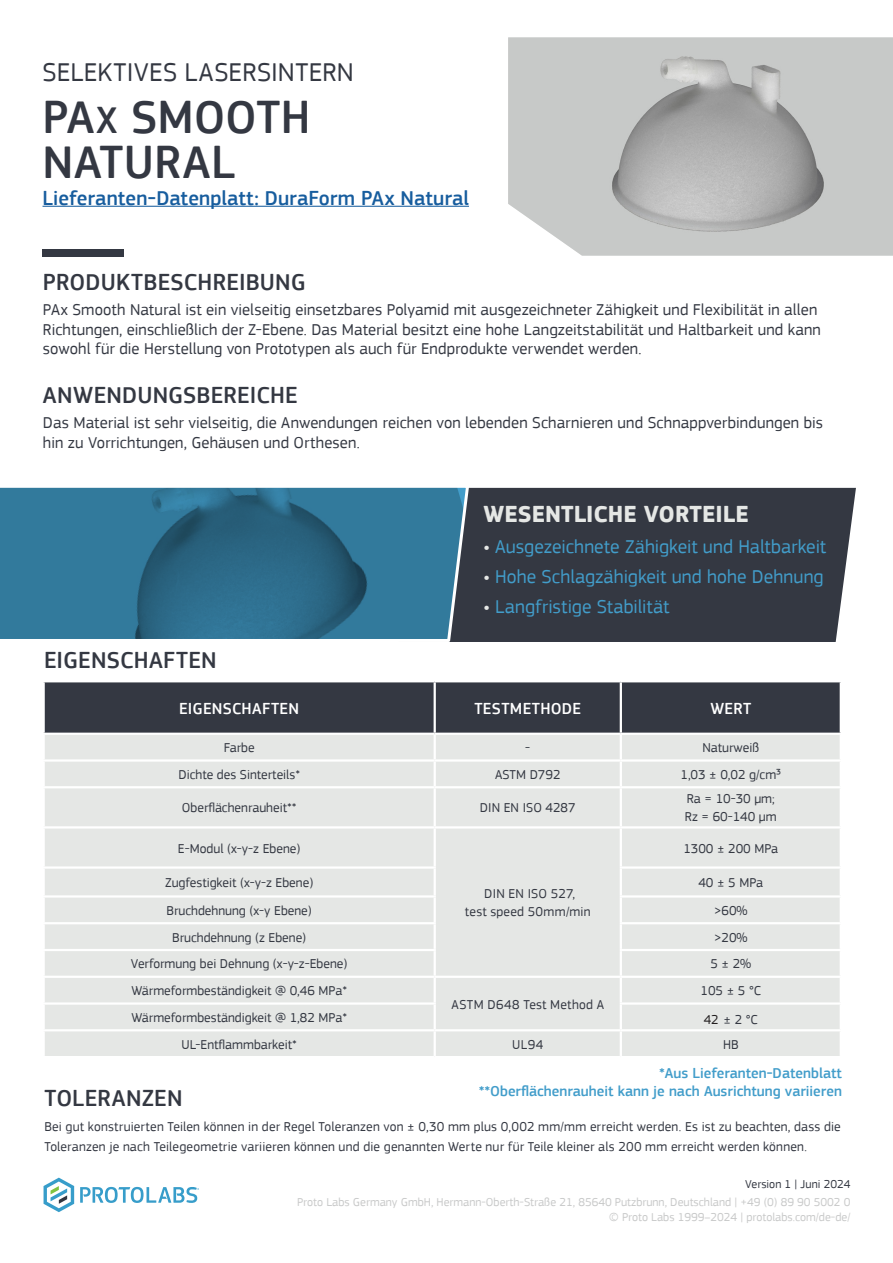
<style>
.page{position:relative;width:893px;height:1263px;background:#fff}
.page>*{position:absolute;margin:0;border:0;box-sizing:border-box;transform-origin:0 0}
.t1{font:500 48px "PF Square Sans Pro";color:#343842}
.t2{font:27px "PF Square Sans Pro";letter-spacing:.01em;color:#343842}
.t3{font:500 24px "PF Square Sans Pro";letter-spacing:.005em;color:#343842}
.t4{font:700 24px "PF Square Sans Pro";color:#e5e7e5}
.t5{font:500 21px "PF Square Sans Pro";letter-spacing:.005em;color:#175d9e}
.t6{font:19.5px "PF Square Sans Pro";letter-spacing:.005em;color:#429dca}
.t7{font:16.5px/19.5px "PF Square Sans Pro";letter-spacing:.005em;color:#343842}
.t8{font:500 16.5px "PF Square Sans Pro";letter-spacing:.015em;color:#fff}
.t9{font:500 15px "PF Square Sans Pro";color:#429dca}
.t10{font:13.5px/19.5px "PF Square Sans Pro";color:#343842}
.t11{font:13.5px/18px "PF Square Sans Pro";letter-spacing:.02em;color:#343842;text-align:center}
.t12{font:12px "PF Square Sans Pro";color:#c8c9c9}
.t13{font:12px "PF Square Sans Pro";color:#343842}
.s1{font-size:39px}
.s2{font-weight:500;color:#e5e7e5}
.s3{color:#231f20}
</style>
<div class="page">
<div style="left:471px;top:488px;width:385px;height:154px;background:#343842"></div>
<svg style="left:0;top:487px;width:471px;height:155px;background:#357493"></svg>
<div style="left:43px;top:249px;width:81px;height:7px;background:#343842"></div>
<hr style="left:43px;top:206px;width:426px;height:1px;background:#175d9e">
<svg style="left:80px;top:1187px;width:119px;height:16px"></svg>
<svg style="left:44px;top:1177px;width:30px;height:35px"></svg>
<div style="left:45px;top:682px;width:795px;height:51px;background:#343842"></div>
<div style="left:45px;top:735px;width:795px;height:321px;background:#e5e7e5"></div>
<hr style="left:434px;top:682px;width:2px;height:51px;background:#fff">
<hr style="left:620px;top:682px;width:2px;height:51px;background:#fff">
<hr style="left:434px;top:735px;width:2px;height:24px;background:#fff">
<hr style="left:620px;top:735px;width:2px;height:24px;background:#fff">
<hr style="left:43px;top:759px;width:392px;height:3px;background:#fff">
<hr style="left:435px;top:759px;width:186px;height:3px;background:#fff">
<hr style="left:434px;top:762px;width:2px;height:24px;background:#fff">
<hr style="left:621px;top:759px;width:221px;height:3px;background:#fff">
<hr style="left:620px;top:762px;width:2px;height:24px;background:#fff">
<hr style="left:43px;top:786px;width:392px;height:2px;background:#fff">
<hr style="left:435px;top:786px;width:186px;height:2px;background:#fff">
<hr style="left:434px;top:788px;width:2px;height:38px;background:#fff">
<hr style="left:621px;top:786px;width:221px;height:2px;background:#fff">
<hr style="left:620px;top:788px;width:2px;height:38px;background:#fff">
<hr style="left:43px;top:826px;width:392px;height:2px;background:#fff">
<hr style="left:435px;top:826px;width:186px;height:2px;background:#fff">
<hr style="left:434px;top:828px;width:2px;height:38px;background:#fff">
<hr style="left:621px;top:826px;width:221px;height:2px;background:#fff">
<hr style="left:620px;top:828px;width:2px;height:38px;background:#fff">
<hr style="left:43px;top:866px;width:393px;height:3px;background:#fff">
<hr style="left:434px;top:869px;width:2px;height:26px;background:#fff">
<hr style="left:620px;top:866px;width:222px;height:3px;background:#fff">
<hr style="left:620px;top:869px;width:2px;height:26px;background:#fff">
<hr style="left:43px;top:895px;width:393px;height:2px;background:#fff">
<hr style="left:434px;top:897px;width:2px;height:25px;background:#fff">
<hr style="left:620px;top:895px;width:222px;height:2px;background:#fff">
<hr style="left:620px;top:897px;width:2px;height:25px;background:#fff">
<hr style="left:43px;top:922px;width:393px;height:2px;background:#fff">
<hr style="left:434px;top:924px;width:2px;height:25px;background:#fff">
<hr style="left:620px;top:922px;width:222px;height:2px;background:#fff">
<hr style="left:620px;top:924px;width:2px;height:25px;background:#fff">
<hr style="left:43px;top:949px;width:393px;height:2px;background:#fff">
<hr style="left:434px;top:951px;width:2px;height:25px;background:#fff">
<hr style="left:620px;top:949px;width:222px;height:2px;background:#fff">
<hr style="left:620px;top:951px;width:2px;height:25px;background:#fff">
<hr style="left:43px;top:976px;width:392px;height:2px;background:#fff">
<hr style="left:435px;top:976px;width:186px;height:2px;background:#fff">
<hr style="left:434px;top:978px;width:2px;height:24px;background:#fff">
<hr style="left:621px;top:976px;width:221px;height:2px;background:#fff">
<hr style="left:620px;top:978px;width:2px;height:24px;background:#fff">
<hr style="left:43px;top:1002px;width:393px;height:3px;background:#fff">
<hr style="left:434px;top:1005px;width:2px;height:24px;background:#fff">
<hr style="left:620px;top:1002px;width:222px;height:3px;background:#fff">
<hr style="left:620px;top:1005px;width:2px;height:24px;background:#fff">
<hr style="left:43px;top:1029px;width:392px;height:2px;background:#fff">
<hr style="left:435px;top:1029px;width:186px;height:2px;background:#fff">
<hr style="left:434px;top:1031px;width:2px;height:25px;background:#fff">
<hr style="left:621px;top:1029px;width:221px;height:2px;background:#fff">
<hr style="left:620px;top:1031px;width:2px;height:25px;background:#fff">
<img style="left:508px;top:37px;width:385px;height:219px">
<p class="t2" style="left:43px;top:56px;width:313px">SELEKTIVES LASERSINTERN</p>
<p class="t1" style="left:43px;top:89px;width:270px">PA<span class="s1">X</span> SMOOTH</p>
<p class="t1" style="left:43px;top:134px;width:194px">NATURAL</p>
<p class="t5" style="left:43px;top:185px;width:428px">Lieferanten-Datenplatt: DuraForm PAx Natural</p>
<p class="t3" style="left:43px;top:268px;width:264px">PRODUKTBESCHREIBUNG</p>
<p class="t7" style="left:43px;top:300px;width:779px">PAx Smooth Natural ist ein vielseitig einsetzbares Polyamid mit ausgezeichneter Zähigkeit und Flexibilität in allen<br>Richtungen, einschließlich der Z-Ebene. Das Material besitzt eine hohe Langzeitstabilität und Haltbarkeit und kann sowohl für die Herstellung von Prototypen als auch für Endprodukte verwendet werden.</p>
<p class="t3" style="left:43px;top:381px;width:256px">ANWENDUNGSBEREICHE</p>
<p class="t7" style="left:43px;top:413px;width:781px">Das Material ist sehr vielseitig, die Anwendungen reichen von lebenden Scharnieren und Schnappverbindungen bis hin zu Vorrichtungen, Gehäusen und Orthesen.</p>
<p class="t4" style="left:483px;top:500px;width:267px">WESENTLICHE VORTEILE</p>
<p class="t6" style="left:483px;top:536px;width:344px"><span class="s2">•</span> Ausgezeichnete Zähigkeit und Haltbarkeit</p>
<p class="t6" style="left:483px;top:566px;width:342px"><span class="s2">•</span> Hohe Schlagzähigkeit und hohe Dehnung</p>
<p class="t6" style="left:483px;top:596px;width:188px"><span class="s2">•</span> Langfristige Stabilität</p>
<p class="t3" style="left:44px;top:646px;width:174px">EIGENSCHAFTEN</p>
<p class="t8" style="left:179px;top:699px;width:121px">EIGENSCHAFTEN</p>
<p class="t8" style="left:474px;top:699px;width:108px">TESTMETHODE</p>
<p class="t8" style="left:710px;top:699px;width:42px">WERT</p>
<p class="t10" style="left:224px;top:738px;width:32px">Farbe</p>
<p class="t10" style="left:525px;top:738px;width:6px">-</p>
<p class="t10" style="left:702px;top:738px;width:58px">Naturweiß</p>
<p class="t10" style="left:178px;top:765px;width:123px">Dichte des Sinterteils*</p>
<p class="t10" style="left:495px;top:765px;width:67px">ASTM D792</p>
<p class="t10" style="left:680px;top:765px;width:102px">1,03 ± 0,02 g/cm³</p>
<p class="t10" style="left:182px;top:798px;width:116px">Oberflächenrauheit**</p>
<p class="t10" style="left:480px;top:798px;width:97px">DIN EN ISO 4287</p>
<p class="t10" style="left:687px;top:789px;width:89px">Ra = 10-30 µm;</p>
<p class="t10" style="left:685px;top:807px;width:93px">Rz = 60-140 µm</p>
<p class="t10" style="left:178px;top:838px;width:124px">E-Modul (x-y-z Ebene)</p>
<p class="t10" style="left:683px;top:838px;width:96px">1300 ± 200 MPa</p>
<p class="t10" style="left:165px;top:873px;width:150px">Zugfestigkeit (x-y-z Ebene)</p>
<p class="t10" style="left:698px;top:873px;width:66px">40 ± 5 MPa</p>
<p class="t10" style="left:167px;top:901px;width:147px">Bruchdehnung (x-y Ebene)</p>
<p class="t10" style="left:714px;top:901px;width:35px">&gt;60%</p>
<p class="t10" style="left:172px;top:927px;width:136px">Bruchdehnung (z Ebene)</p>
<p class="t10" style="left:714px;top:927px;width:35px">&gt;20%</p>
<p class="t10" style="left:131px;top:954px;width:218px">Verformung bei Dehnung (x-y-z-Ebene)</p>
<p class="t10" style="left:710px;top:954px;width:42px">5 ± 2%</p>
<p class="t10" style="left:131px;top:981px;width:217px">Wärmeformbeständigkeit @ 0,46 MPa*</p>
<p class="t11" style="left:451px;top:995px;width:154px">ASTM D648 Test Method A</p>
<p class="t11" style="left:465px;top:885px;width:127px">DIN EN ISO 527,<br>test speed 50mm/min</p>
<p class="t10" style="left:701px;top:981px;width:62px">105 ± 5 °C</p>
<p class="t10" style="left:131px;top:1008px;width:217px">Wärmeformbeständigkeit @ 1,82 MPa*</p>
<p class="t10" style="left:704px;top:1009px;width:56px"><span class="s3">42</span> ± 2 °C</p>
<p class="t10" style="left:182px;top:1035px;width:117px">UL-Entflammbarkeit*</p>
<p class="t10" style="left:512px;top:1035px;width:33px">UL94</p>
<p class="t10" style="left:723px;top:1035px;width:17px">HB</p>
<p class="t9" style="left:659px;top:1064px;width:184px">*Aus Lieferanten-Datenblatt</p>
<p class="t9" style="left:479px;top:1082px;width:365px">**Oberflächenrauheit kann je nach Ausrichtung variieren</p>
<p class="t3" style="left:44px;top:1084px;width:140px">TOLERANZEN</p>
<p class="t10" style="left:44px;top:1117px;width:798px">Bei gut konstruierten Teilen können in der Regel Toleranzen von ± 0,30 mm plus 0,002 mm/mm erreicht werden. Es ist zu beachten, dass die<br>Toleranzen je nach Teilegeometrie variieren können und die genannten Werte nur für Teile kleiner als 200 mm erreicht werden können.</p>
<p class="t13" style="left:745px;top:1177px;width:107px">Version 1 | Juni 2024</p>
<p class="t12" style="left:297px;top:1195px;width:555px">Proto Labs Germany GmbH, Hermann-Oberth-Straße 21, 85640 Putzbrunn, Deutschland | +49 (0) 89 90 5002 0</p>
<p class="t12" style="left:609px;top:1210px;width:243px">© Proto Labs 1999–2024 | protolabs.com/de-de/</p>
</div>
